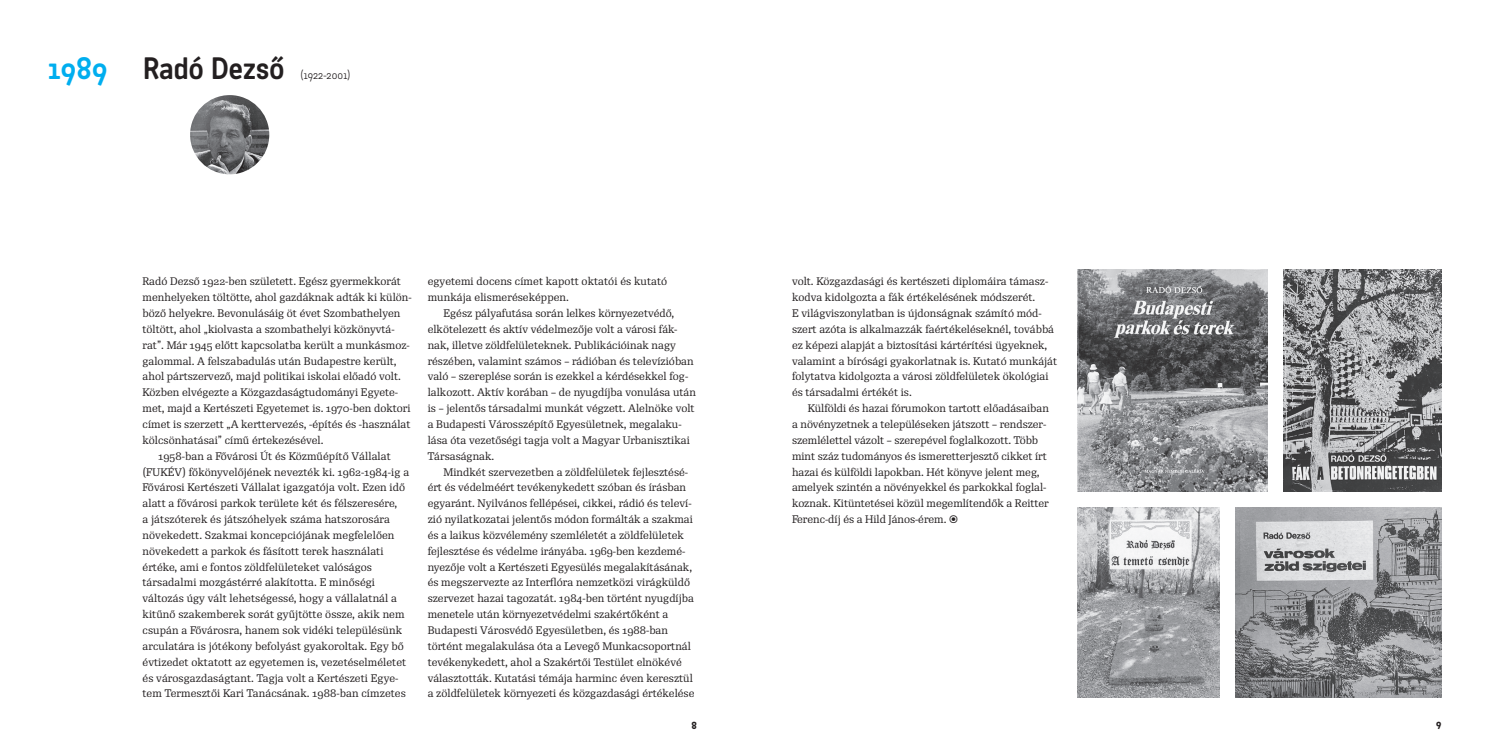
<style>
.page{position:relative;width:1489px;height:745px;background:#fff}
.page>*{position:absolute;margin:0;border:0;box-sizing:border-box;transform-origin:0 0}
.t1{font:700 30px "Katarine Std";color:#231f20}
.t2{font:300 11.25px "Katarine Std";color:#231f20}
.t3{font:10.62px/15.9px "Re Public Std";color:#231f20}
.t4{font:500 10px "Katarine Std";color:#231f20}
.s1{color:#00aeef}
</style>
<div class="page">
<img style="left:190px;top:95px;width:79px;height:79px;border-radius:40px">
<img style="left:1077px;top:269px;width:190px;height:222px">
<img style="left:1283px;top:269px;width:158px;height:222px">
<img style="left:1235px;top:507px;width:206px;height:190px">
<img style="left:1077px;top:507px;width:142px;height:190px">
<h1 class="t1" style="left:47px;top:48px;width:238px"><span class="s1">1989</span> Radó Dezső</h1>
<p class="t2" style="left:301px;top:68px;width:51px">(1922-2001)</p>
<p class="t3" style="left:142px;top:273px;width:260px">Radó Dezső 1922-ben született. Egész gyermekkorát</p>
<p class="t3" style="left:142px;top:289px;width:271px">menhelyeken töltötte, ahol gazdáknak adták ki külön-</p>
<p class="t3" style="left:142px;top:305px;width:259px">böző helyekre. Bevonulásáig öt évet Szombathelyen</p>
<p class="t3" style="left:142px;top:321px;width:254px">töltött, ahol „kiolvasta a szombathelyi közkönyvtá-</p>
<p class="t3" style="left:142px;top:337px;width:269px">rat”. Már 1945 előtt kapcsolatba került a munkásmoz-</p>
<p class="t3" style="left:142px;top:353px;width:256px">galommal. A felszabadulás után Budapestre került,</p>
<p class="t3" style="left:142px;top:368px;width:260px">ahol pártszervező, majd politikai iskolai előadó volt.</p>
<p class="t3" style="left:142px;top:384px;width:257px">Közben elvégezte a Közgazdaságtudományi Egyete-</p>
<p class="t3" style="left:142px;top:400px;width:269px">met, majd a Kertészeti Egyetemet is. 1970-ben doktori</p>
<p class="t3" style="left:142px;top:416px;width:269px">címet is szerzett „A kerttervezés, -építés és -használat</p>
<p class="t3" style="left:142px;top:432px;width:182px">kölcsönhatásai” című értekezésével.</p>
<p class="t3" style="left:158px;top:447px;width:234px">1958-ban a Fővárosi Út és Közműépítő Vállalat</p>
<p class="t3" style="left:142px;top:463px;width:268px">(FUKÉV) főkönyvelőjének nevezték ki. 1962-1984-ig a</p>
<p class="t3" style="left:142px;top:479px;width:264px">Fővárosi Kertészeti Vállalat igazgatója volt. Ezen idő</p>
<p class="t3" style="left:142px;top:495px;width:256px">alatt a fővárosi parkok területe két és félszeresére,</p>
<p class="t3" style="left:142px;top:511px;width:249px">a játszóterek és játszóhelyek száma hatszorosára</p>
<p class="t3" style="left:142px;top:527px;width:253px">növekedett. Szakmai koncepciójának megfelelően</p>
<p class="t3" style="left:142px;top:542px;width:242px">növekedett a parkok és fásított terek használati</p>
<p class="t3" style="left:142px;top:558px;width:231px">értéke, ami e fontos zöldfelületeket valóságos</p>
<p class="t3" style="left:142px;top:574px;width:234px">társadalmi mozgástérré alakította. E minőségi</p>
<p class="t3" style="left:142px;top:590px;width:256px">változás úgy vált lehetségessé, hogy a vállalatnál a</p>
<p class="t3" style="left:142px;top:606px;width:263px">kitűnő szakemberek sorát gyűjtötte össze, akik nem</p>
<p class="t3" style="left:142px;top:622px;width:261px">csupán a Fővárosra, hanem sok vidéki településünk</p>
<p class="t3" style="left:142px;top:637px;width:263px">arculatára is jótékony befolyást gyakoroltak. Egy bő</p>
<p class="t3" style="left:142px;top:653px;width:265px">évtizedet oktatott az egyetemen is, vezetéselméletet</p>
<p class="t3" style="left:142px;top:669px;width:257px">és városgazdaságtant. Tagja volt a Kertészeti Egye-</p>
<p class="t3" style="left:142px;top:685px;width:265px">tem Termesztői Kari Tanácsának. 1988-ban címzetes</p>
<p class="t3" style="left:427px;top:273px;width:241px">egyetemi docens címet kapott oktatói és kutató munkája elismeréseképpen.</p>
<p class="t3" style="left:427px;top:305px;width:270px;text-indent:16px">Egész pályafutása során lelkes környezetvédő, elkötelezett és aktív védelmezője volt a városi fák&shy;nak, illetve zöldfelületeknek. Publikációinak nagy részében, valamint számos – rádióban és televízióban való – szereplése során is ezekkel a kérdésekkel fog&shy;lalkozott. Aktív korában – de nyugdíjba vonulása után is – jelentős társadalmi munkát végzett. Alelnöke volt a Budapesti Város szépítő Egyesületnek, megalaku&shy;lása óta vezetőségi tagja volt a Magyar Urbanisztikai Társaságnak.</p>
<p class="t3" style="left:427px;top:463px;width:268px;text-indent:16px">Mindkét szervezetben a zöldfelületek fejlesztésé&shy;ért és védelméért tevékenykedett szóban és írásban egyaránt. Nyilvános fellépései, cikkei, rádió és televí&shy;zió nyilatkozatai jelentős módon formálták a szakmai és a laikus közvélemény szemléletét a zöldfelületek fejlesztése és védelme irányába. 1969-ben kezdemé&shy;nyezője volt a Kertészeti Egyesülés megalakításának, és megszervezte az Interflóra nemzetközi virágküldő szervezet hazai tagozatát. 1984-ben történt nyugdíjba menetele után környezetvédelmi szakértőként a Budapesti Városvédő Egyesületben, és 1988-ban történt megalakulása óta a Levegő Munkacsoportnál tevékenykedett, ahol a Szakértői Testület elnökévé választották. Kutatási témája harminc éven keresztül a zöldfelületek környezeti és közgazdasági értékelése</p>
<p class="t3" style="left:792px;top:273px;width:267px">volt. Közgazdasági és kertészeti diplomáira támasz&shy;kodva kidolgozta a fák értékelésének módszerét.<br>E világviszonylatban is újdonságnak számító mód&shy;szert azóta is alkalmazzák faértékeléseknél, továbbá ez képezi alapját a biztosítási kártérítési ügyeknek, valamint a bírósági gyakorlatnak is. Kutató munkáját folytatva kidolgozta a városi zöldfelületek ökológiai és társadalmi értékét is.</p>
<p class="t3" style="left:792px;top:400px;width:258px;text-indent:16px">Külföldi és hazai fórumokon tartott előadásaiban a növényzetnek a településeken játszott – rendszer&shy;szemlélettel vázolt – szerepével foglalkozott. Több mint száz tudományos és ismeretterjesztő cikket írt hazai és külföldi lapokban. Hét könyve jelent meg, amelyek szintén a növényekkel és parkokkal foglal&shy;koznak. Kitüntetései közül megemlítendők a Reitter Ferenc-díj és a Hild János-érem. ◉</p>
<p class="t4" style="left:691px;top:718px;width:7px">8</p>
<p class="t4" style="left:1435px;top:718px;width:7px">9</p>
</div>
